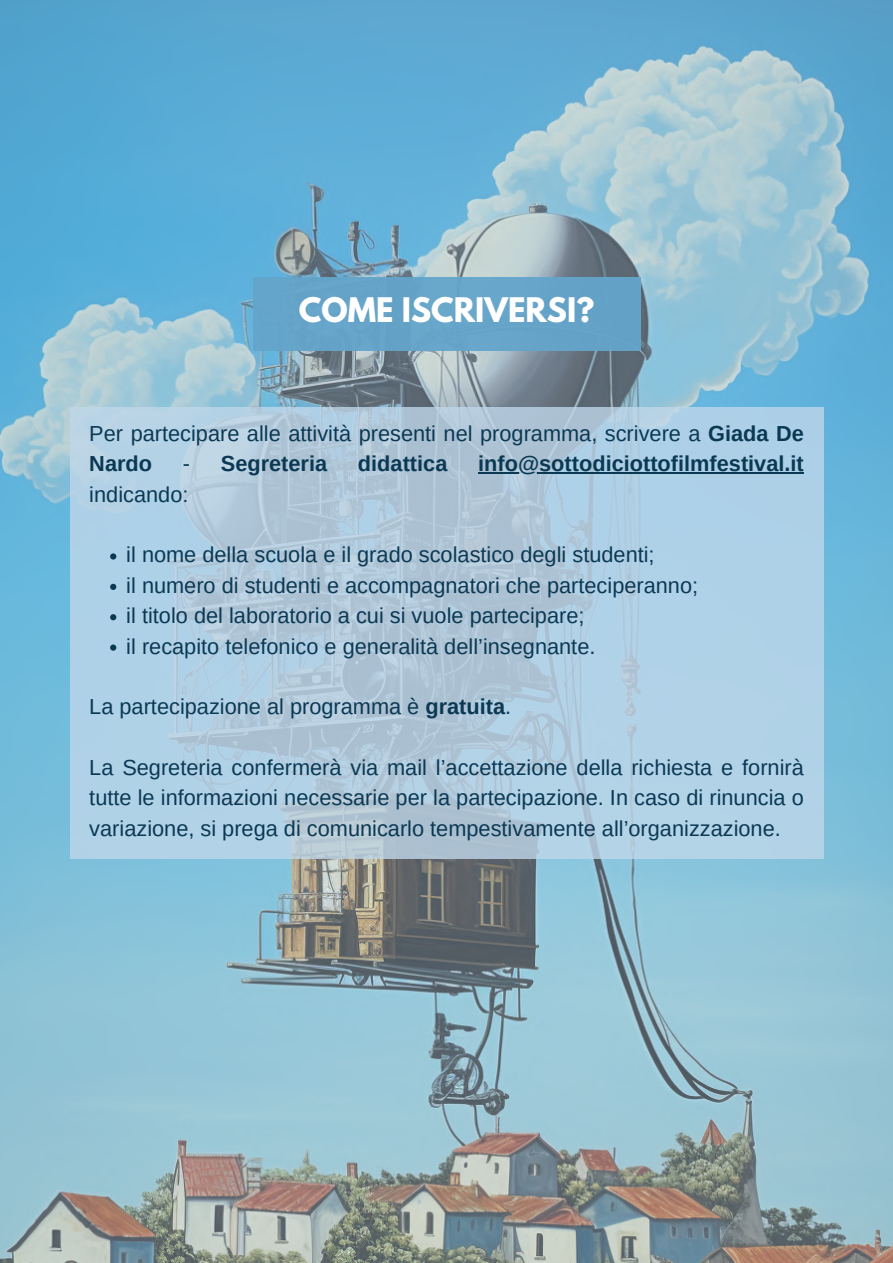
<style>
.page{position:relative;width:893px;height:1263px;background:#fff}
.page>*{position:absolute;margin:0;border:0;box-sizing:border-box;transform-origin:0 0}
.t1{font:700 30px "League Spartan";color:#fff}
.t2{font:21.75px/30.4px "Arimo";color:#0b3954}
.t3{font:700 21.75px "Arimo";color:#0b3954}
.s1{font-weight:700}
.s2{font-weight:400}
</style>
<div class="page">
<img style="left:0;top:0;width:893px;height:1263px">
<div style="left:253px;top:277px;width:387px;height:74px;background:#64a5cb"></div>
<svg style="left:70px;top:407px;width:753px;height:452px;background:#b0cce0"></svg>
<svg style="left:110px;top:553px;width:6px;height:7px"></svg>
<svg style="left:110px;top:584px;width:6px;height:6px"></svg>
<svg style="left:110px;top:614px;width:6px;height:6px"></svg>
<svg style="left:110px;top:644px;width:6px;height:7px"></svg>
<hr style="left:478px;top:472px;width:326px;height:2px;background:#0b3954">
<p class="t1" style="left:299px;top:295px;width:297px">COME ISCRIVERSI?</p>
<p class="t2" style="left:89px;top:418px;width:716px">Per partecipare alle attività presenti nel programma, scrivere a <span class="s1">Giada De<br>Nardo</span></p>
<p class="t3" style="left:183px;top:452px;width:146px"><span class="s2">-</span> Segreteria</p>
<p class="t3" style="left:358px;top:452px;width:91px">didattica</p>
<p class="t3" style="left:478px;top:452px;width:327px">info@sottodiciottofilmfestival.it</p>
<p class="t2" style="left:89px;top:479px;width:101px">indicando:</p>
<p class="t2" style="left:126px;top:540px;width:530px">il nome della scuola e il grado scolastico degli studenti;</p>
<p class="t2" style="left:126px;top:570px;width:573px">il numero di studenti e accompagnatori che parteciperanno;</p>
<p class="t2" style="left:126px;top:600px;width:460px">il titolo del laboratorio a cui si vuole partecipare;</p>
<p class="t2" style="left:126px;top:631px;width:470px">il recapito telefonico e generalità dell’insegnante.</p>
<p class="t2" style="left:89px;top:691px;width:423px">La partecipazione al programma è <span class="s1">gratuita</span>.</p>
<p class="t2" style="left:89px;top:752px;width:716px;text-align:justify">La Segreteria confermerà via mail l’accettazione della richiesta e fornirà tutte le informazioni necessarie per la partecipazione. In caso di rinuncia o variazione, si prega di comunicarlo tempestivamente all’organizzazione.</p>
</div>
